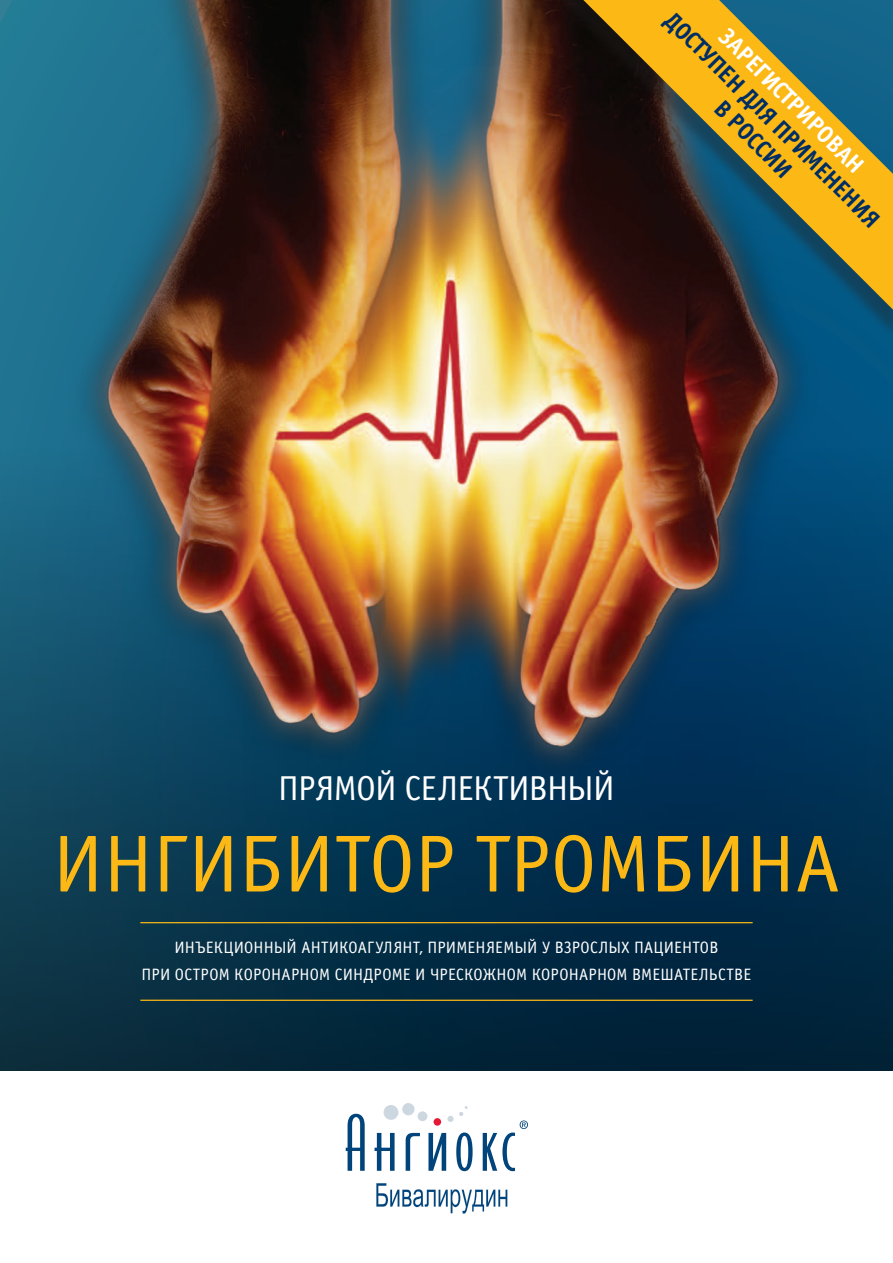
<style>
.page{position:relative;width:893px;height:1263px;background:#fff}
.page>*{position:absolute;margin:0;border:0;box-sizing:border-box;transform-origin:0 0}
.t1{font:81px "Officina Sans C";color:#fcb814}
.t2{font:34.65px "Officina Sans C";letter-spacing:-.025em;color:#fff}
.t3{font:700 24px/27px "Officina Sans C";color:#002e64;text-align:center}
.t4{font:700 24px "Officina Sans C";color:#fff}
.t5{font:16.5px/27.2px "Officina Sans C";letter-spacing:.015em;color:#fff;text-align:center}
</style>
<div class="page">
<div style="left:0;top:442px;width:893px;height:821px;background:linear-gradient(to right,#0b3344,#00213c)"></div>
<img style="left:0;top:0;width:893px;height:895px">
<hr style="left:140px;top:922px;width:613px;height:1px;background:#fcb814">
<hr style="left:140px;top:1000px;width:613px;height:1px;background:#fcb814">
<div style="left:0;top:1071px;width:893px;height:192px;background:#fff"></div>
<svg style="left:376px;top:1183px;width:131px;height:31px"></svg>
<div style="left:418px;top:1111px;width:9px;height:10px;background:#cdd7e0;border-radius:50%"></div>
<div style="left:402px;top:1103px;width:12px;height:12px;background:#cdd7e0;border-radius:50%"></div>
<div style="left:384px;top:1105px;width:14px;height:15px;background:#cdd7e0;border-radius:50%"></div>
<div style="left:447px;top:1116px;width:7px;height:6px;background:#cdd7e0;border-radius:50%"></div>
<svg style="left:459px;top:1106px;width:9px;height:10px"></svg>
<div style="left:434px;top:1118px;width:7px;height:8px;background:#e51836;border-radius:50%"></div>
<svg style="left:346px;top:1114px;width:19px;height:57px"></svg>
<svg style="left:375px;top:1133px;width:20px;height:38px"></svg>
<svg style="left:428px;top:1133px;width:18px;height:38px"></svg>
<svg style="left:406px;top:1133px;width:14px;height:38px"></svg>
<svg style="left:456px;top:1132px;width:17px;height:39px"></svg>
<svg style="left:483px;top:1120px;width:45px;height:51px"></svg>
<div style="left:551px;top:0;width:342px;height:339px;background:#231f20;opacity:.4"></div>
<svg style="left:583px;top:0;width:310px;height:310px;background:#676235"></svg>
<h3 class="t3" style="left:678px;top:7px;width:295px;rotate:45deg">ДОСТУПЕН ДЛЯ ПРИМЕНЕНИЯ<br>В РОССИИ</h3>
<h3 class="t4" style="left:732px;top:23px;width:195px;rotate:45deg">ЗАРЕГИСТРИРОВАН</h3>
<h2 class="t2" style="left:278px;top:769px;width:338px">ПРЯМОЙ СЕЛЕКТИВНЫЙ</h2>
<h1 class="t1" style="left:53px;top:820px;width:789px">ИНГИБИТОР ТРОМБИНА</h1>
<p class="t5" style="left:142px;top:934px;width:611px">ИНЪЕКЦИОННЫЙ АНТИКОАГУЛЯНТ, ПРИМЕНЯЕМЫЙ У ВЗРОСЛЫХ ПАЦИЕНТОВ<br>ПРИ ОСТРОМ КОРОНАРНОМ СИНДРОМЕ И ЧРЕСКОЖНОМ КОРОНАРНОМ ВМЕШАТЕЛЬСТВЕ</p>
</div>
